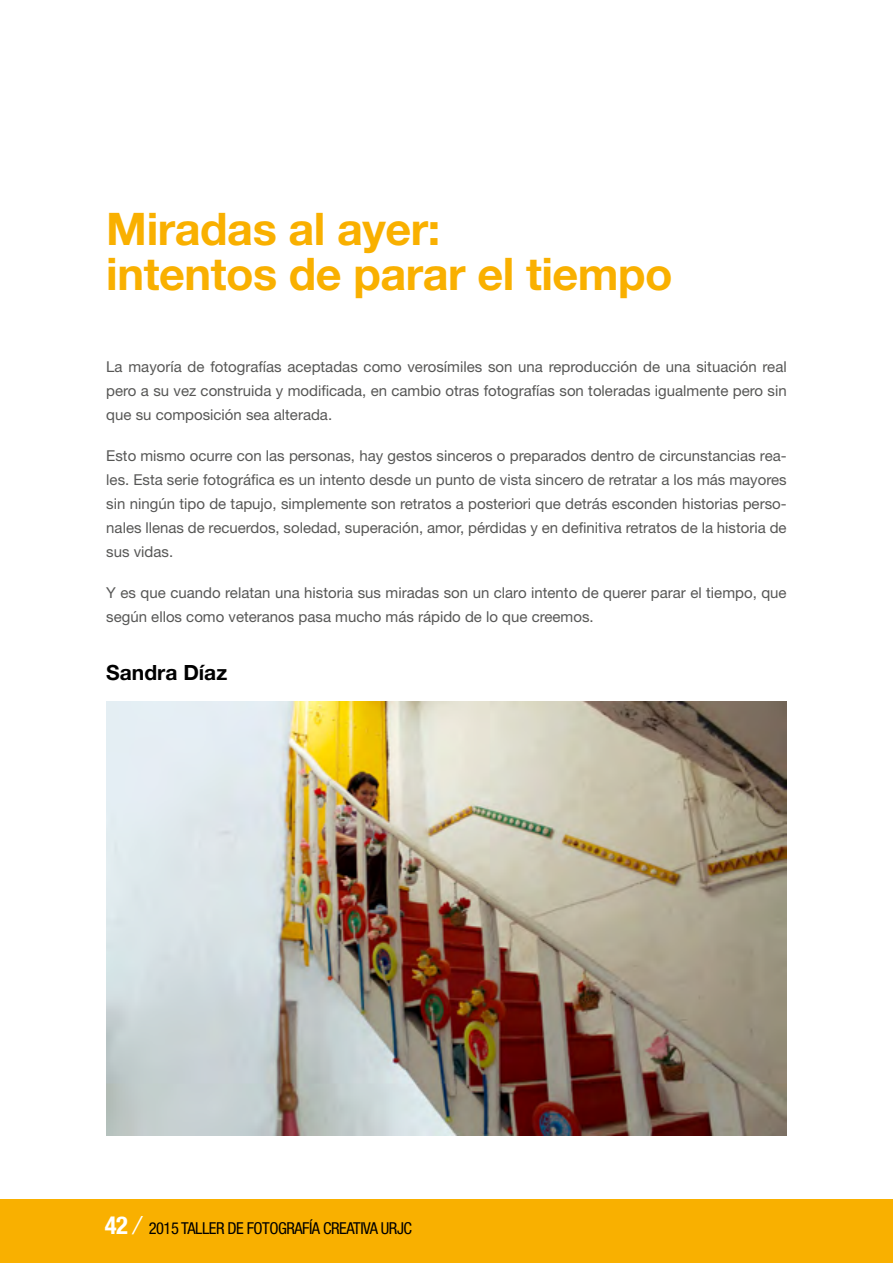
<style>
.page{position:relative;width:893px;height:1263px;background:#fff}
.page>*{position:absolute;margin:0;border:0;box-sizing:border-box;transform-origin:0 0}
.t1{font:700 45px/45px "Helvetica Neue LT Std";letter-spacing:-.01em;color:#f9b000}
.t2{font:700 21px "Helvetica Neue LT Std";color:#000}
.t3{font:condensed 16.5px "Helvetica Neue LT Std";letter-spacing:-.03em;color:#000}
.t4{font:15px/24px "Helvetica Neue LT Std";color:#575756;text-align:justify}
.s1{font-weight:700;font-size:24.75px;color:#fff}
.s2{font-style:italic;font-size:24.75px;color:#fff}
</style>
<div class="page">
<div style="left:0;top:1199px;width:893px;height:64px;background:#f9b000"></div>
<img style="left:106px;top:702px;width:681px;height:433px">
<h1 class="t1" style="left:106px;top:205px;width:568px">Miradas al ayer:<br>intentos de parar el tiempo</h1>
<p class="t4" style="left:106px;top:354px;width:682px">La mayoría de fotografías aceptadas como verosímiles son una reproducción de una situación real pero a su vez construida y modificada, en cambio otras fotografías son toleradas igualmente pero sin que su composición sea alterada.</p>
<p class="t4" style="left:106px;top:443px;width:682px">Esto mismo ocurre con las personas, hay gestos sinceros o preparados dentro de circunstancias rea&shy;les. Esta serie fotográfica es un intento desde un punto de vista sincero de retratar a los más mayores sin ningún tipo de tapujo, simplemente son retratos a posteriori que detrás esconden historias perso&shy;nales llenas de recuerdos, soledad, superación, amor, pérdidas y en definitiva retratos de la historia de sus vidas.</p>
<p class="t4" style="left:106px;top:580px;width:682px">Y es que cuando relatan una historia sus miradas son un claro intento de querer parar el tiempo, que según ellos como veteranos pasa mucho más rápido de lo que creemos.</p>
<h2 class="t2" style="left:106px;top:659px;width:122px">Sandra Díaz</h2>
<p class="t3" style="left:105px;top:1218px;width:309px"><span class="s1">42</span> <span class="s2">/</span> 2015 TALLER DE FOTOGRAFÍA CREATIVA URJC</p>
</div>
